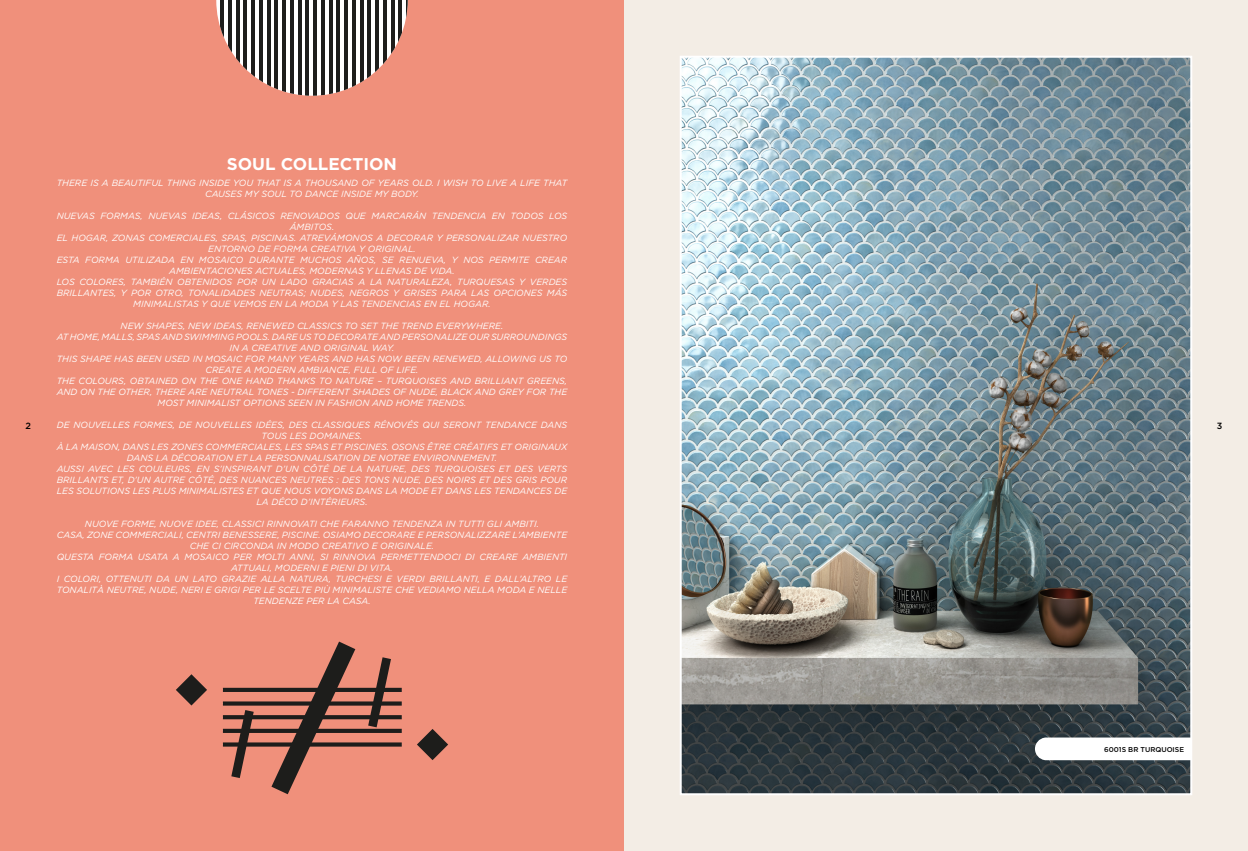
<style>
.page{position:relative;width:1248px;height:851px;background:#fff}
.page>*{position:absolute;margin:0;border:0;box-sizing:border-box;transform-origin:0 0}
.t1{font:700 17px "Gotham";color:#fff}
.t2{font:italic 9px/11px "Gotham";color:#fff;text-align:center}
.t3{font:500 9px "Gotham";color:#000}
.t4{font:500 7px "Gotham";color:#000}
</style>
<div class="page">
<div style="left:0;top:0;width:624px;height:850px;background:#f0907b"></div>
<svg style="left:216px;top:0;width:191px;height:96px"></svg>
<svg style="left:223px;top:687px;width:179px;height:4px"></svg>
<svg style="left:223px;top:701px;width:179px;height:4px"></svg>
<svg style="left:223px;top:715px;width:179px;height:4px"></svg>
<svg style="left:223px;top:728px;width:179px;height:4px"></svg>
<svg style="left:223px;top:742px;width:179px;height:4px"></svg>
<svg style="left:271px;top:641px;width:84px;height:153px"></svg>
<svg style="left:368px;top:657px;width:23px;height:70px"></svg>
<svg style="left:231px;top:710px;width:23px;height:68px"></svg>
<svg style="left:176px;top:674px;width:31px;height:31px"></svg>
<svg style="left:417px;top:729px;width:31px;height:31px"></svg>
<div style="left:624px;top:0;width:623px;height:850px;background:#f3ede5"></div>
<img style="left:682px;top:59px;width:507px;height:733px">
<div style="left:1034px;top:737px;width:157px;height:23px;background:#fff"></div>
<h1 class="t1" style="left:227px;top:154px;width:172px">SOUL COLLECTION</h1>
<p class="t2" style="left:57px;top:177px;width:512px">THERE IS A BEAUTIFUL THING INSIDE YOU THAT IS A THOUSAND OF YEARS OLD. I WISH TO LIVE A LIFE THAT<br>CAUSES MY SOUL TO DANCE INSIDE MY BODY.</p>
<p class="t2" style="left:57px;top:210px;width:512px">NUEVAS FORMAS, NUEVAS IDEAS, CLÁSICOS RENOVADOS QUE MARCARÁN TENDENCIA EN TODOS LOS ÁMBITOS.<br>EL HOGAR, ZONAS COMERCIALES, SPAS, PISCINAS. ATREVÁMONOS A DECORAR Y PERSONALIZAR NUESTRO ENTORNO DE FORMA CREATIVA Y ORIGINAL.<br>ESTA FORMA UTILIZADA EN MOSAICO DURANTE MUCHOS AÑOS, SE RENUEVA, Y NOS PERMITE CREAR AMBIENTACIONES ACTUALES, MODERNAS Y LLENAS DE VIDA.<br>LOS COLORES, TAMBIÉN OBTENIDOS POR UN LADO GRACIAS A LA NATURALEZA, TURQUESAS Y VERDES BRILLANTES, Y POR OTRO, TONALIDADES NEUTRAS; NUDES, NEGROS Y GRISES PARA LAS OPCIONES MÁS MINIMALISTAS Y QUE VEMOS EN LA MODA Y LAS TENDENCIAS EN EL HOGAR.</p>
<p class="t2" style="left:57px;top:320px;width:512px">NEW SHAPES, NEW IDEAS, RENEWED CLASSICS TO SET THE TREND EVERYWHERE.<br>AT HOME, MALLS, SPAS AND SWIMMING POOLS. DARE US TO DECORATE AND PERSONALIZE OUR SURROUNDINGS IN A CREATIVE AND ORIGINAL WAY.<br>THIS SHAPE HAS BEEN USED IN MOSAIC FOR MANY YEARS AND HAS NOW BEEN RENEWED, ALLOWING US TO CREATE A MODERN AMBIANCE, FULL OF LIFE.<br>THE COLOURS, OBTAINED ON THE ONE HAND THANKS TO NATURE – TURQUOISES AND BRILLIANT GREENS, AND ON THE OTHER, THERE ARE NEUTRAL TONES - DIFFERENT SHADES OF NUDE, BLACK AND GREY FOR THE MOST MINIMALIST OPTIONS SEEN IN FASHION AND HOME TRENDS.</p>
<p class="t2" style="left:57px;top:419px;width:512px">DE NOUVELLES FORMES, DE NOUVELLES IDÉES, DES CLASSIQUES RÉNOVÉS QUI SERONT TENDANCE DANS TOUS LES DOMAINES.<br>À LA MAISON, DANS LES ZONES COMMERCIALES, LES SPAS ET PISCINES. OSONS ÊTRE CRÉATIFS ET ORIGINAUX DANS LA DÉCORATION ET LA PERSONNALISATION DE NOTRE ENVIRONNEMENT.<br>AUSSI AVEC LES COULEURS, EN S’INSPIRANT D’UN CÔTÉ DE LA NATURE, DES TURQUOISES ET DES VERTS BRILLANTS ET, D’UN AUTRE CÔTÉ, DES NUANCES NEUTRES : DES TONS NUDE, DES NOIRS ET DES GRIS POUR LES SOLUTIONS LES PLUS MINIMALISTES ET QUE NOUS VOYONS DANS LA MODE ET DANS LES TENDANCES DE LA DÉCO D’INTÉRIEURS.</p>
<p class="t2" style="left:57px;top:518px;width:512px">NUOVE FORME, NUOVE IDEE, CLASSICI RINNOVATI CHE FARANNO TENDENZA IN TUTTI GLI AMBITI.<br>CASA, ZONE COMMERCIALI, CENTRI BENESSERE, PISCINE. OSIAMO DECORARE E PERSONALIZZARE L’AMBIENTE CHE CI CIRCONDA IN MODO CREATIVO E ORIGINALE.<br>QUESTA FORMA USATA A MOSAICO PER MOLTI ANNI, SI RINNOVA PERMETTENDOCI DI CREARE AMBIENTI ATTUALI, MODERNI E PIENI DI VITA.<br>I COLORI, OTTENUTI DA UN LATO GRAZIE ALLA NATURA, TURCHESI E VERDI BRILLANTI, E DALL’ALTRO LE TONALITÀ NEUTRE, NUDE, NERI E GRIGI PER LE SCELTE PIÙ MINIMALISTE CHE VEDIAMO NELLA MODA E NELLE TENDENZE PER LA CASA.</p>
<p class="t3" style="left:26px;top:420px;width:7px">2</p>
<p class="t3" style="left:1216px;top:420px;width:7px">3</p>
<p class="t4" style="left:1104px;top:745px;width:81px">6001S BR TURQUOISE</p>
</div>
